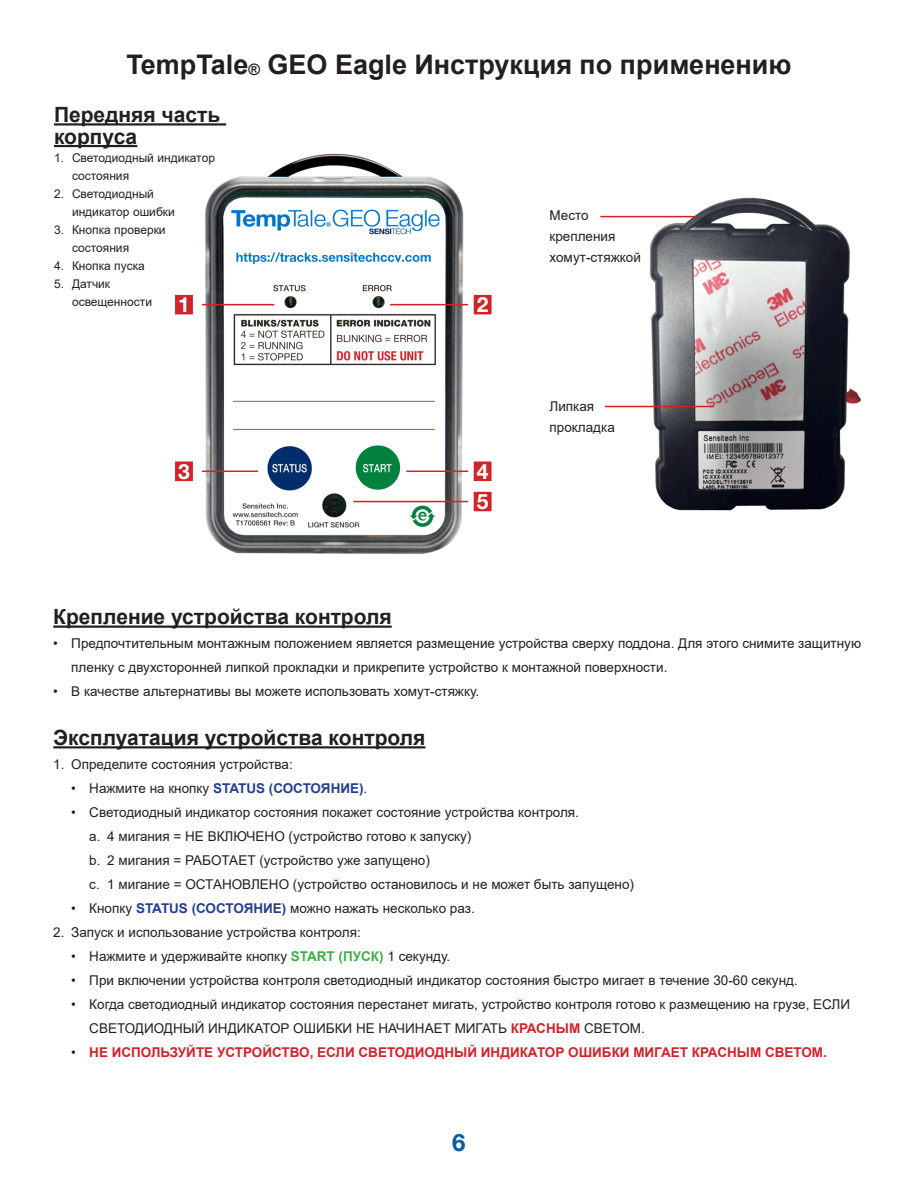
<style>
.page{position:relative;width:918px;height:1188px;background:#fff}
.page>*{position:absolute;margin:0;border:0;box-sizing:border-box;transform-origin:0 0}
.t1{font:700 27px "Arial";color:#231f20}
.t2{font:700 24px "Helvetica Neue LT Std";color:#015ca3}
.t3{font:700 21px/21.6px "Arial";color:#231f20}
.t4{font:700 21px "Helvetica Neue LT Std";color:#fff}
.t5{font:13.5px/21px "Arial";color:#231f20}
.t6{font:700 13.5px "Arial";color:#d1232a}
.t7{font:12px/18px "Arial";color:#231f20}
.s1{font-size:15.75px}
.s2{font-weight:700;color:#253f8e}
.s3{font-weight:700;color:#40ae49}
.s4{font-weight:700;color:#d1232a}
.s5{font-weight:400;color:#231f20}
</style>
<div class="page">
<img style="left:203px;top:153px;width:263px;height:401px">
<hr style="left:202px;top:304px;width:72px;height:1px;background:#d1232a">
<hr style="left:202px;top:471px;width:56px;height:1px;background:#d1232a">
<hr style="left:390px;top:304px;width:78px;height:1px;background:#d1232a">
<hr style="left:406px;top:471px;width:62px;height:1px;background:#d1232a">
<hr style="left:353px;top:501px;width:115px;height:1px;background:#d1232a">
<div style="left:174px;top:294px;width:20px;height:22px;background:#d1232a;border:1px solid #fff"></div>
<div style="left:174px;top:460px;width:20px;height:22px;background:#d1232a;border:1px solid #fff"></div>
<div style="left:473px;top:294px;width:20px;height:22px;background:#d1232a;border:1px solid #fff"></div>
<div style="left:473px;top:460px;width:20px;height:22px;background:#d1232a;border:1px solid #fff"></div>
<div style="left:473px;top:491px;width:20px;height:21px;background:#d1232a;border:1px solid #fff"></div>
<hr style="left:54px;top:123px;width:172px;height:3px;background:#231f20">
<hr style="left:54px;top:145px;width:83px;height:2px;background:#231f20">
<hr style="left:53px;top:626px;width:339px;height:2px;background:#231f20">
<hr style="left:53px;top:746px;width:372px;height:2px;background:#231f20">
<img style="left:645px;top:197px;width:216px;height:314px">
<hr style="left:600px;top:216px;width:96px;height:1px;background:#d1232a">
<hr style="left:605px;top:406px;width:109px;height:1px;background:#d1232a">
<p class="t1" style="left:126px;top:45px;width:667px">TempTale<span class="s1">®</span> GEO Eagle Инструкция по применению</p>
<p class="t3" style="left:54px;top:104px;width:168px">Передняя часть корпуса</p>
<p class="t7" style="left:72px;top:149px;width:145px;text-indent:-18px">1. Светодиодный индикатор состояния</p>
<p class="t7" style="left:72px;top:185px;width:104px;text-indent:-18px">2. Светодиодный индикатор ошибки</p>
<p class="t7" style="left:72px;top:221px;width:95px;text-indent:-18px">3. Кнопка проверки состояния</p>
<p class="t7" style="left:54px;top:257px;width:92px">4. Кнопка пуска</p>
<p class="t7" style="left:72px;top:275px;width:82px;text-indent:-18px">5. Датчик освещенности</p>
<p class="t4" style="left:178px;top:292px;width:13px">1</p>
<p class="t4" style="left:178px;top:458px;width:13px">3</p>
<p class="t4" style="left:477px;top:292px;width:13px">2</p>
<p class="t4" style="left:477px;top:458px;width:13px">4</p>
<p class="t4" style="left:477px;top:488px;width:13px">5</p>
<p class="t5" style="left:550px;top:204px;width:93px">Место крепления хомут-стяжкой</p>
<p class="t5" style="left:550px;top:395px;width:67px">Липкая прокладка</p>
<p class="t3" style="left:53px;top:606px;width:340px">Крепление устройства контроля</p>
<p class="t5" style="left:71px;top:632px;width:791px;line-height:24px;text-indent:-18px">• Предпочтительным монтажным положением является размещение устройства сверху поддона. Для этого снимите защитную пленку с двухсторонней липкой прокладки и прикрепите устройство к монтажной поверхности.</p>
<p class="t5" style="left:53px;top:681px;width:427px">• В качестве альтернативы вы можете использовать хомут-стяжку.</p>
<p class="t3" style="left:53px;top:727px;width:374px">Эксплуатация устройства контроля</p>
<p class="t5" style="left:53px;top:754px;width:241px">1. Определите состояния устройства:</p>
<p class="t5" style="left:71px;top:778px;width:298px">• Нажмите на кнопку <span class="s2">STATUS (СОСТОЯНИЕ)</span>.</p>
<p class="t5" style="left:71px;top:802px;width:509px">• Светодиодный индикатор состояния покажет состояние устройства контроля.</p>
<p class="t5" style="left:89px;top:826px;width:384px">a. 4 мигания = НЕ ВКЛЮЧЕНО (устройство готово к запуску)</p>
<p class="t5" style="left:89px;top:850px;width:342px">b. 2 мигания = РАБОТАЕТ (устройство уже запущено)</p>
<p class="t5" style="left:89px;top:874px;width:546px">c. 1 мигание = ОСТАНОВЛЕНО (устройство остановилось и не может быть запущено)</p>
<p class="t5" style="left:71px;top:898px;width:405px">• Кнопку <span class="s2">STATUS (СОСТОЯНИЕ)</span> можно нажать несколько раз.</p>
<p class="t5" style="left:53px;top:922px;width:309px">2. Запуск и использование устройства контроля:</p>
<p class="t5" style="left:71px;top:946px;width:380px">• Нажмите и удерживайте кнопку <span class="s3">START (ПУСК)</span> 1 секунду.</p>
<p class="t5" style="left:71px;top:970px;width:728px">• При включении устройства контроля светодиодный индикатор состояния быстро мигает в течение 30-60 секунд.</p>
<p class="t5" style="left:89px;top:992px;width:762px;line-height:24px;text-indent:-18px">• Когда светодиодный индикатор состояния перестанет мигать, устройство контроля готово к размещению на грузе, ЕСЛИ<br>СВЕТОДИОДНЫЙ ИНДИКАТОР ОШИБКИ НЕ НАЧИНАЕТ МИГАТЬ <span class="s4">КРАСНЫМ</span> СВЕТОМ.</p>
<p class="t6" style="left:71px;top:1043px;width:757px"><span class="s5">•</span> НЕ ИСПОЛЬЗУЙТЕ УСТРОЙСТВО, ЕСЛИ СВЕТОДИОДНЫЙ ИНДИКАТОР ОШИБКИ МИГАЕТ КРАСНЫМ СВЕТОМ.</p>
<h2 class="t2" style="left:452px;top:1128px;width:15px">6</h2>
</div>
